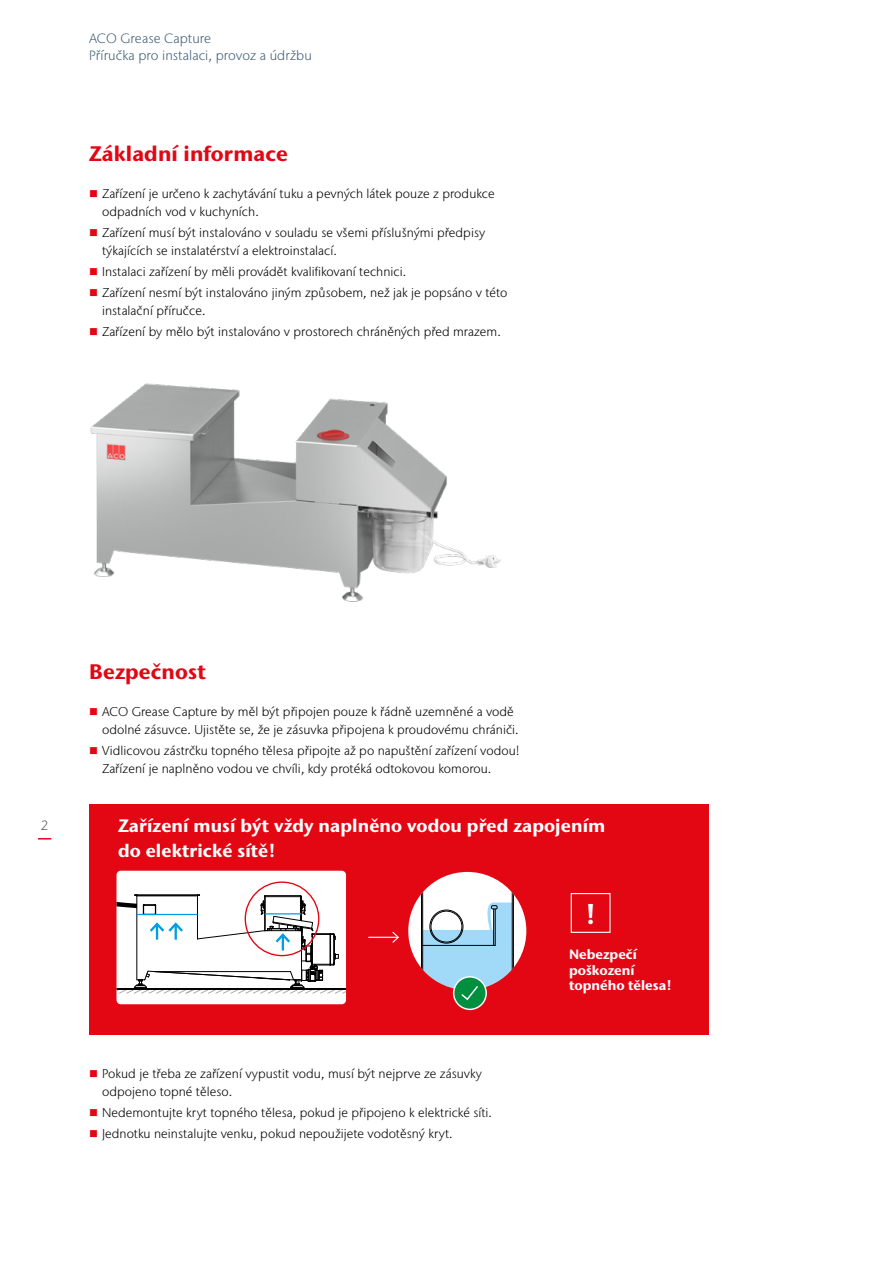
<style>
.page{position:relative;width:893px;height:1263px;background:#fff}
.page>*{position:absolute;margin:0;border:0;box-sizing:border-box;transform-origin:0 0}
.t1{font:700 27.3px "Stone Sans IIITC Pro";color:#fff}
.t2{font:700 21px "Stone Sans IIITC Pro";letter-spacing:.005em;color:#e30613}
.t3{font:700 18px/25.2px "Stone Sans IIITC Pro";letter-spacing:.005em;color:#fff}
.t4{font:300 13.5px/17.9px "Stone Sans IIITC Pro";letter-spacing:.005em;color:#415f77}
.t5{font:700 13.5px/15.8px "Stone Sans IIITC Pro";color:#fff}
.t6{font:300 13.5px "Stone Sans IIITC Pro";color:#575756}
.t7{font:300 12.75px/18px "Stone Sans IIITC Pro";letter-spacing:.005em;color:#000}
.s1{color:#e30613}
</style>
<div class="page">
<div style="left:89px;top:804px;width:619px;height:230px;background:#e30613"></div>
<img style="left:90px;top:383px;width:411px;height:219px">
<div style="left:571px;top:893px;width:40px;height:40px;border:1px solid #fff"></div>
<hr style="left:368px;top:937px;width:30px;height:1px;background:#fff">
<svg style="left:391px;top:931px;width:8px;height:12px"></svg>
<div style="left:117px;top:871px;width:229px;height:133px;background:#fff;border-radius:4px"></div>
<svg style="left:117px;top:871px;width:229px;height:123px"></svg>
<div style="left:408px;top:872px;width:118px;height:118px;background:#fff;border-radius:50%"></div>
<hr style="left:512px;top:872px;width:1px;height:116px;background:#000">
<hr style="left:513px;top:872px;width:1px;height:116px;background:#000">
<hr style="left:421px;top:872px;width:1px;height:116px;background:#000">
<hr style="left:422px;top:872px;width:1px;height:116px;background:#000">
<div style="left:454px;top:977px;width:32px;height:32px;background:#008e3f;border-radius:50%"></div>
<div style="left:453px;top:976px;width:34px;height:34px;border:2px solid #fcfcfc;border-radius:50%"></div>
<svg style="left:423px;top:902px;width:89px;height:99px"></svg>
<svg style="left:38px;top:838px;width:13px;height:1px"></svg>
<p class="t4" style="left:89px;top:29px;width:224px">ACO Grease Capture<br>Příručka pro instalaci, provoz a údržbu</p>
<h2 class="t2" style="left:89px;top:140px;width:200px">Základní informace</h2>
<p class="t7" style="left:102px;top:184px;width:394px;text-indent:-13px"><span class="s1">■</span> Zařízení je určeno k zachytávání tuku a pevných látek pouze z produkce odpadních vod v kuchyních.</p>
<p class="t7" style="left:102px;top:223px;width:385px;text-indent:-13px"><span class="s1">■</span> Zařízení musí být instalováno v souladu se všemi příslušnými předpisy týkajících se instalatérství a elektroinstalací.</p>
<p class="t7" style="left:89px;top:262px;width:319px"><span class="s1">■</span> Instalaci zařízení by měli provádět kvalifikovaní technici.</p>
<p class="t7" style="left:102px;top:284px;width:407px;text-indent:-13px"><span class="s1">■</span> Zařízení nesmí být instalováno jiným způsobem, než jak je popsáno v této instalační příručce.</p>
<p class="t7" style="left:89px;top:323px;width:413px"><span class="s1">■</span> Zařízení by mělo být instalováno v prostorech chráněných před mrazem.</p>
<p class="t6" style="left:41px;top:816px;width:9px">2</p>
<h2 class="t2" style="left:89px;top:658px;width:118px">Bezpečnost</h2>
<p class="t7" style="left:102px;top:702px;width:418px;text-indent:-13px"><span class="s1">■</span> ACO Grease Capture by měl být připojen pouze k řádně uzemněné a vodě odolné zásuvce. Ujistěte se, že je zásuvka připojena k proudovému chrániči.</p>
<p class="t7" style="left:102px;top:741px;width:419px;text-indent:-13px"><span class="s1">■</span> Vidlicovou zástrčku topného tělesa připojte až po napuštění zařízení vodou!<br>Zařízení je naplněno vodou ve chvíli, kdy protéká odtokovou komorou.</p>
<h3 class="t3" style="left:118px;top:812px;width:489px">Zařízení musí být vždy naplněno vodou před zapojením do elektrické sítě!</h3>
<h1 class="t1" style="left:585px;top:897px;width:13px">!</h1>
<p class="t7" style="left:102px;top:1064px;width:382px;text-indent:-13px"><span class="s1">■</span> Pokud je třeba ze zařízení vypustit vodu, musí být nejprve ze zásuvky odpojeno topné těleso.</p>
<p class="t7" style="left:89px;top:1103px;width:404px"><span class="s1">■</span> Nedemontujte kryt topného tělesa, pokud je připojeno k elektrické síti.</p>
<p class="t7" style="left:89px;top:1124px;width:365px"><span class="s1">■</span> Jednotku neinstalujte venku, pokud nepoužijete vodotěsný kryt.</p>
<p class="t5" style="left:569px;top:946px;width:104px">Nebezpečí poškození topného tělesa!</p>
</div>
